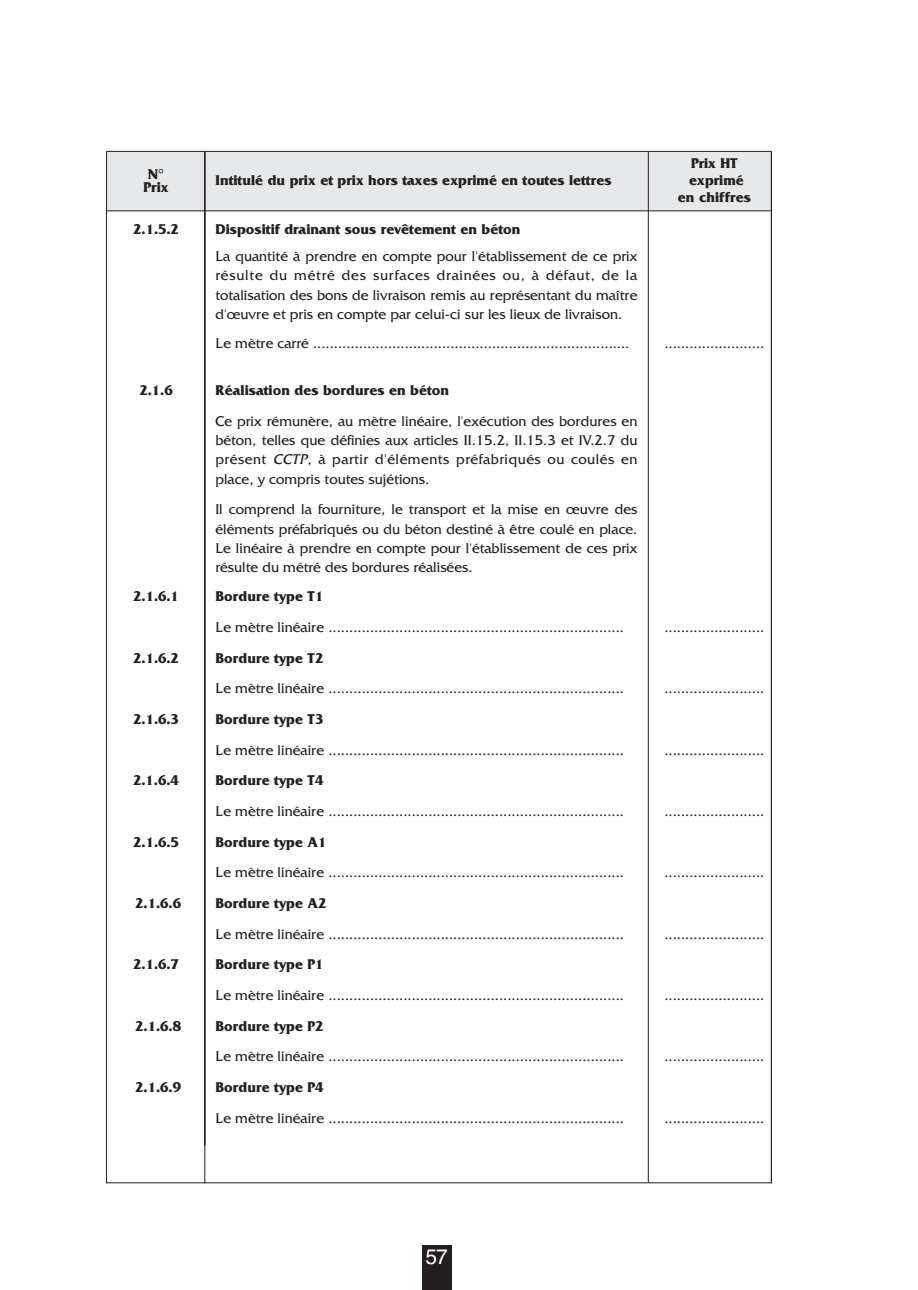
<style>
.page{position:relative;width:918px;height:1290px;background:#fff}
.page>*{position:absolute;margin:0;border:0;box-sizing:border-box;transform-origin:0 0}
.t1{font:21px "Helvetica";color:#fff}
.t2{font:14.88px/19.2px "Friz Quadrata";color:#231f20;text-align:justify}
.t3{font:700 14.88px/17px "Friz Quadrata";color:#231f20;text-align:center}
.s1{font-style:italic}
</style>
<div class="page">
<div style="left:106px;top:151px;width:665px;height:60px;background:#e7e8e9"></div>
<hr style="left:106px;top:151px;width:1px;height:1032px;background:#231f20">
<hr style="left:648px;top:151px;width:1px;height:1032px;background:#231f20">
<hr style="left:106px;top:151px;width:665px;height:1px;background:#231f20">
<div style="left:422px;top:1245px;width:29px;height:45px;background:#231f20"></div>
<hr style="left:204px;top:151px;width:1px;height:1032px;background:#231f20">
<hr style="left:771px;top:151px;width:1px;height:1032px;background:#231f20">
<hr style="left:106px;top:1182px;width:665px;height:1px;background:#231f20">
<hr style="left:106px;top:210px;width:665px;height:1px;background:#231f20">
<p class="t3" style="left:691px;top:154px;width:48px">Prix HT</p>
<p class="t3" style="left:148px;top:165px;width:18px">N°</p>
<p class="t3" style="left:144px;top:178px;width:26px">Prix</p>
<p class="t3" style="left:216px;top:171px;width:397px">Intitulé du prix et prix hors taxes exprimé en toutes lettres</p>
<p class="t3" style="left:678px;top:171px;width:74px">exprimé en chiffres</p>
<p class="t3" style="left:133px;top:221px;width:47px">2.1.5.2</p>
<p class="t3" style="left:216px;top:221px;width:306px">Dispositif drainant sous revêtement en béton</p>
<p class="t2" style="left:215px;top:246px;width:423px">La quantité à prendre en compte pour l'établissement de ce prix résulte du métré des surfaces drainées ou, à défaut, de la totalisation des bons de livraison remis au représentant du maître d'œuvre et pris en compte par celui-ci sur les lieux de livraison.</p>
<p class="t2" style="left:216px;top:333px;width:415px">Le mètre carré ............................................................................</p>
<p class="t2" style="left:664px;top:333px;width:101px">........................</p>
<p class="t3" style="left:139px;top:382px;width:35px">2.1.6</p>
<p class="t3" style="left:216px;top:382px;width:235px">Réalisation des bordures en béton</p>
<p class="t2" style="left:215px;top:411px;width:423px">Ce prix rémunère, au mètre linéaire, l'exécution des bordures en béton, telles que définies aux articles II.15.2, II.15.3 et IV.2.7 du présent <span class="s1">CCTP</span>, à partir d'éléments préfabriqués ou coulés en place, y compris toutes sujétions.</p>
<p class="t2" style="left:215px;top:499px;width:423px">Il comprend la fourniture, le transport et la mise en œuvre des éléments préfabriqués ou du béton destiné à être coulé en place.<br>Le linéaire à prendre en compte pour l'établissement de ces prix résulte du métré des bordures réalisées.</p>
<p class="t3" style="left:133px;top:588px;width:47px">2.1.6.1</p>
<p class="t3" style="left:216px;top:588px;width:109px">Bordure type T1</p>
<p class="t2" style="left:216px;top:617px;width:410px">Le mètre linéaire .......................................................................</p>
<p class="t2" style="left:664px;top:617px;width:101px">........................</p>
<p class="t3" style="left:133px;top:649px;width:47px">2.1.6.2</p>
<p class="t3" style="left:216px;top:649px;width:109px">Bordure type T2</p>
<p class="t2" style="left:216px;top:678px;width:410px">Le mètre linéaire .......................................................................</p>
<p class="t2" style="left:664px;top:678px;width:101px">........................</p>
<p class="t3" style="left:133px;top:710px;width:47px">2.1.6.3</p>
<p class="t3" style="left:216px;top:710px;width:109px">Bordure type T3</p>
<p class="t2" style="left:216px;top:740px;width:410px">Le mètre linéaire .......................................................................</p>
<p class="t2" style="left:664px;top:740px;width:101px">........................</p>
<p class="t3" style="left:133px;top:771px;width:48px">2.1.6.4</p>
<p class="t3" style="left:216px;top:771px;width:109px">Bordure type T4</p>
<p class="t2" style="left:216px;top:801px;width:410px">Le mètre linéaire .......................................................................</p>
<p class="t2" style="left:664px;top:801px;width:101px">........................</p>
<p class="t3" style="left:133px;top:833px;width:47px">2.1.6.5</p>
<p class="t3" style="left:216px;top:833px;width:112px">Bordure type A1</p>
<p class="t2" style="left:216px;top:862px;width:410px">Le mètre linéaire .......................................................................</p>
<p class="t2" style="left:664px;top:862px;width:101px">........................</p>
<p class="t3" style="left:135px;top:894px;width:47px">2.1.6.6</p>
<p class="t3" style="left:216px;top:894px;width:112px">Bordure type A2</p>
<p class="t2" style="left:216px;top:924px;width:410px">Le mètre linéaire .......................................................................</p>
<p class="t2" style="left:664px;top:924px;width:101px">........................</p>
<p class="t3" style="left:133px;top:955px;width:47px">2.1.6.7</p>
<p class="t3" style="left:216px;top:955px;width:109px">Bordure type P1</p>
<p class="t2" style="left:216px;top:985px;width:410px">Le mètre linéaire .......................................................................</p>
<p class="t2" style="left:664px;top:985px;width:101px">........................</p>
<p class="t3" style="left:135px;top:1017px;width:47px">2.1.6.8</p>
<p class="t3" style="left:216px;top:1017px;width:109px">Bordure type P2</p>
<p class="t2" style="left:216px;top:1046px;width:410px">Le mètre linéaire .......................................................................</p>
<p class="t2" style="left:664px;top:1046px;width:101px">........................</p>
<p class="t3" style="left:135px;top:1078px;width:47px">2.1.6.9</p>
<p class="t3" style="left:216px;top:1078px;width:110px">Bordure type P4</p>
<p class="t2" style="left:216px;top:1108px;width:410px">Le mètre linéaire .......................................................................</p>
<p class="t2" style="left:664px;top:1108px;width:101px">........................</p>
<h1 class="t1" style="left:425px;top:1249px;width:24px">57</h1>
</div>
